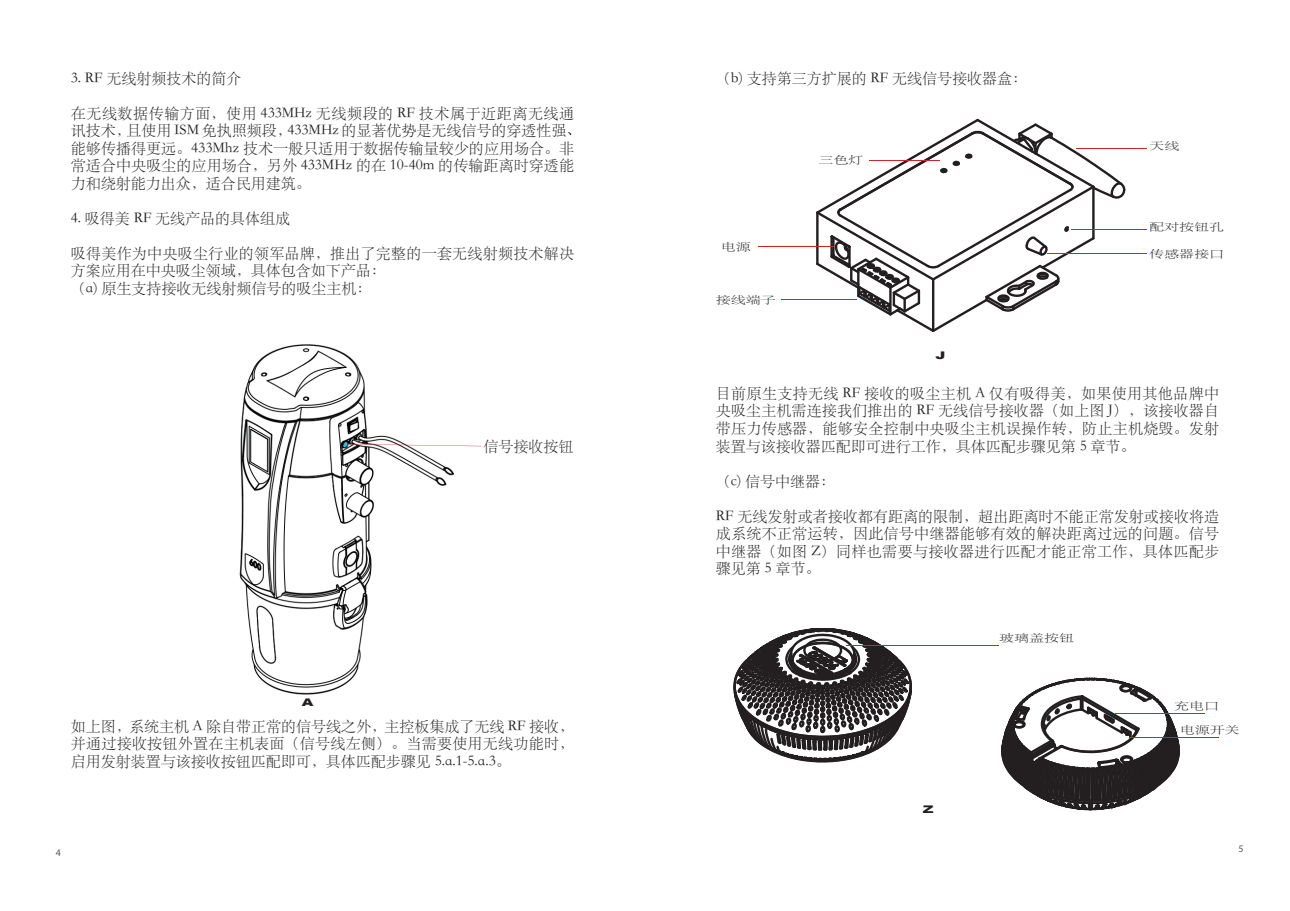
<style>
.page{position:relative;width:1290px;height:911px;background:#fff}
.page>*{position:absolute;margin:0;border:0;box-sizing:border-box;transform-origin:0 0}
.t1{font:15px/17.5px "ST Songti SC Light";color:#231f20;text-align:justify}
.t2{font:10.5px "ST Songti SC Light";color:#231f20;scale:1.43 1}
.t3{font:900 10.5px "Arial";color:#231f20;scale:1.43 1}
.t4{font:10px "Myriad Pro";color:#57585a}
</style>
<div class="page">
<img style="left:239px;top:344px;width:216px;height:351px">
<img style="left:196px;top:450px;width:263px;height:1px">
<svg style="left:347px;top:444px;width:135px;height:2px"></svg>
<svg style="left:733px;top:628px;width:179px;height:135px"></svg>
<svg style="left:816px;top:118px;width:311px;height:214px"></svg>
<hr style="left:1076px;top:149px;width:71px;height:1px;background:#d1232a">
<hr style="left:1071px;top:229px;width:76px;height:1px;background:#d1232a">
<hr style="left:1047px;top:254px;width:100px;height:1px;background:#d1232a">
<hr style="left:781px;top:299px;width:75px;height:1px;background:#d1232a">
<hr style="left:758px;top:246px;width:75px;height:1px;background:#d1232a">
<hr style="left:870px;top:160px;width:70px;height:1px;background:#d1232a">
<hr style="left:846px;top:645px;width:153px;height:1px;background:#d1232a">
<svg style="left:1001px;top:677px;width:179px;height:134px"></svg>
<hr style="left:1129px;top:737px;width:90px;height:1px;background:#d1232a">
<hr style="left:1115px;top:713px;width:90px;height:1px;background:#d1232a">
<p class="t1" style="left:71px;top:69px;width:172px">3. RF 无线射频技术的简介</p>
<p class="t1" style="left:71px;top:104px;width:512px;text-align:left">在无线数据传输方面，使用 433MHz 无线频段的 RF 技术属于近距离无线通讯技术，且使用 ISM 免执照频段，433MHz 的显著优势是无线信号的穿透性强、能够传播得更远。433Mhz 技术一般只适用于数据传输量较少的应用场合。非常适合中央吸尘的应用场合，另外 433MHz 的在 10-40m 的传输距离时穿透能力和绕射能力出众，适合民用建筑。</p>
<p class="t1" style="left:71px;top:209px;width:221px">4. 吸得美 RF 无线产品的具体组成</p>
<p class="t1" style="left:71px;top:244px;width:505px;text-align:left">吸得美作为中央吸尘行业的领军品牌，推出了完整的一套无线射频技术解决方案应用在中央吸尘领域，具体包含如下产品：<br>（a) 原生支持接收无线射频信号的吸尘主机：</p>
<p class="t1" style="left:483px;top:436px;width:91px">信号接收按钮</p>
<p class="t3" style="left:302px;top:695px;width:10px">A</p>
<p class="t1" style="left:71px;top:716px;width:505px">如上图，系统主机 A 除自带正常的信号线之外，主控板集成了无线 RF 接收，并通过接收按钮外置在主机表面（信号线左侧）。当需要使用无线功能时，启用发射装置与该接收按钮匹配即可，具体匹配步骤见 5.a.1-5.a.3。</p>
<p class="t4" style="left:56px;top:846px;width:7px">4</p>
<p class="t1" style="left:716px;top:69px;width:313px">（b) 支持第三方扩展的 RF 无线信号接收器盒：</p>
<p class="t2" style="left:721px;top:240px;width:22px">电源</p>
<p class="t2" style="left:716px;top:293px;width:43px">接线端子</p>
<p class="t2" style="left:819px;top:153px;width:33px">三色灯</p>
<p class="t3" style="left:935px;top:348px;width:8px">J</p>
<p class="t2" style="left:1149px;top:139px;width:22px">天线</p>
<p class="t2" style="left:1149px;top:220px;width:54px">配对按钮孔</p>
<p class="t2" style="left:1149px;top:247px;width:54px">传感器接口</p>
<p class="t1" style="left:716px;top:384px;width:505px">目前原生支持无线 RF 接收的吸尘主机 A 仅有吸得美，如果使用其他品牌中央吸尘主机需连接我们推出的 RF 无线信号接收器（如上图 J），该接收器自带压力传感器，能够安全控制中央吸尘主机误操作转，防止主机烧毁。发射装置与该接收器匹配即可进行工作，具体匹配步骤见第 5 章节。</p>
<p class="t1" style="left:716px;top:471px;width:121px">（c) 信号中继器：</p>
<p class="t1" style="left:716px;top:506px;width:505px">RF 无线发射或者接收都有距离的限制，超出距离时不能正常发射或接收将造成系统不正常运转，因此信号中继器能够有效的解决距离过远的问题。信号中继器（如图 Z）同样也需要与接收器进行匹配才能正常工作，具体匹配步骤见第 5 章节。</p>
<p class="t3" style="left:923px;top:801px;width:9px">Z</p>
<p class="t2" style="left:999px;top:631px;width:54px">玻璃盖按钮</p>
<p class="t2" style="left:1174px;top:699px;width:33px">充电口</p>
<p class="t2" style="left:1180px;top:723px;width:43px">电源开关</p>
<p class="t4" style="left:1238px;top:842px;width:7px">5</p>
</div>
